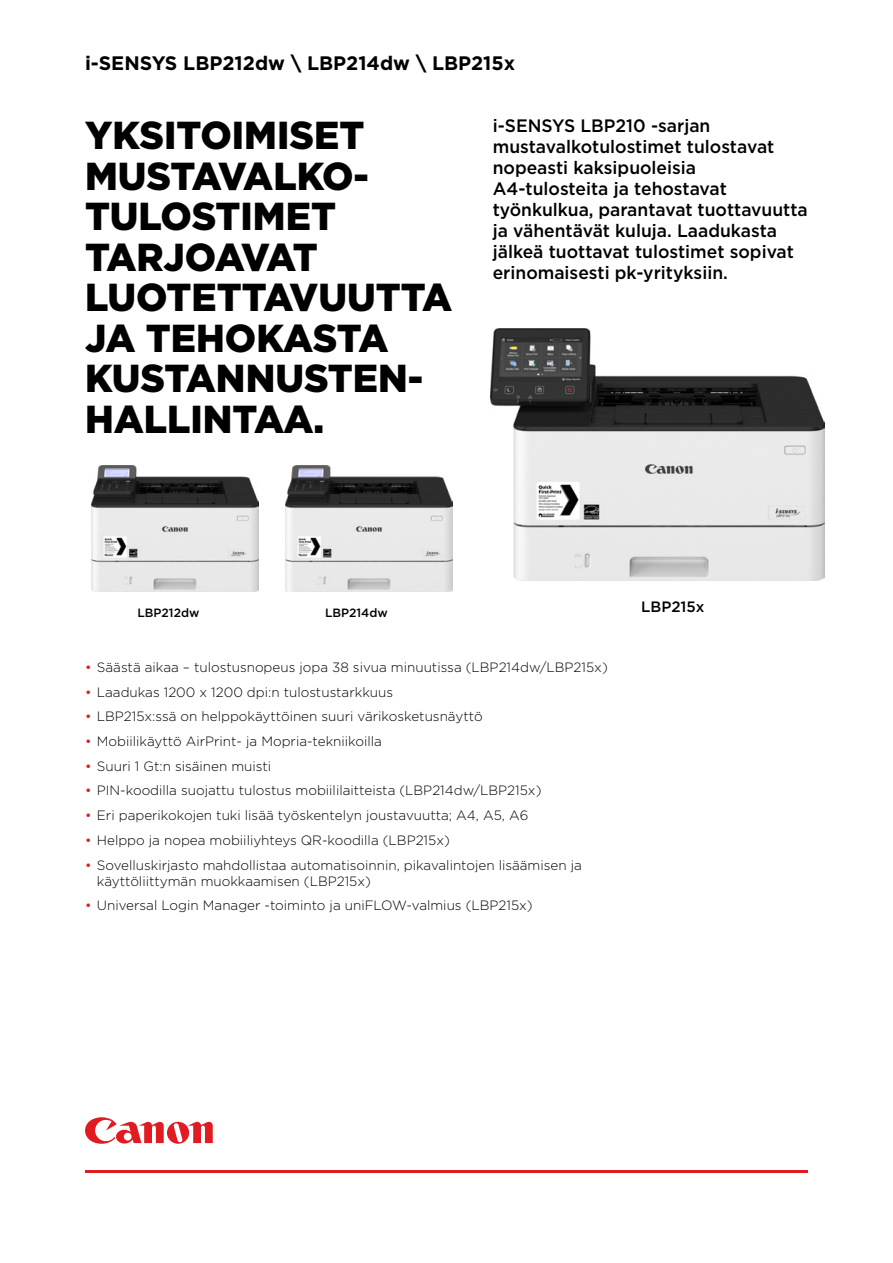
<style>
.page{position:relative;width:893px;height:1263px;background:#fff}
.page>*{position:absolute;margin:0;border:0;box-sizing:border-box;transform-origin:0 0}
.t1{font:900 39px/40.5px "Gotham";color:#000}
.t2{font:700 19.5px "Gotham";color:#000}
.t3{font:500 18px/21px "Gotham";color:#000}
.t4{font:500 15px "Gotham";color:#000}
.t5{font:300 13.5px/16.2px "Gotham";color:#000}
.t6{font:500 12px "Gotham";color:#000}
.s1{font-weight:400;color:#e11b22}
</style>
<div class="page">
<svg style="left:85px;top:1117px;width:128px;height:27px"></svg>
<hr style="left:85px;top:1170px;width:723px;height:3px;background:#e11b22">
<img style="left:491px;top:329px;width:334px;height:252px">
<img style="left:286px;top:465px;width:167px;height:126px">
<img style="left:91px;top:465px;width:167px;height:126px">
<h2 class="t2" style="left:85px;top:51px;width:432px">i-SENSYS LBP212dw \ LBP214dw \ LBP215x</h2>
<h1 class="t1" style="left:85px;top:115px;width:369px">YKSITOIMISET<br>MUSTAVALKO-<br>TULOSTIMET<br>TARJOAVAT<br>LUOTETTAVUUTTA<br>JA TEHOKASTA<br>KUSTANNUSTEN-<br>HALLINTAA.</h1>
<p class="t3" style="left:493px;top:115px;width:317px">i-SENSYS LBP210 -sarjan mustavalkotulostimet tulostavat nopeasti kaksipuoleisia<br>A4-tulosteita ja tehostavat työnkulkua, parantavat tuottavuutta ja vähentävät kuluja. Laadukasta jälkeä tuottavat tulostimet sopivat erinomaisesti pk-yrityksiin.</p>
<p class="t6" style="left:137px;top:604px;width:63px">LBP212dw</p>
<p class="t6" style="left:325px;top:604px;width:64px">LBP214dw</p>
<p class="t5" style="left:85px;top:659px;width:524px"><span class="s1">•</span> Säästä aikaa – tulostusnopeus jopa 38 sivua minuutissa (LBP214dw/LBP215x)</p>
<p class="t5" style="left:85px;top:683px;width:310px"><span class="s1">•</span> Laadukas 1200 x 1200 dpi:n tulostustarkkuus</p>
<p class="t5" style="left:85px;top:708px;width:399px"><span class="s1">•</span> LBP215x:ssä on helppokäyttöinen suuri värikosketusnäyttö</p>
<p class="t5" style="left:85px;top:733px;width:298px"><span class="s1">•</span> Mobiilikäyttö AirPrint- ja Mopria-tekniikoilla</p>
<p class="t5" style="left:85px;top:757px;width:188px"><span class="s1">•</span> Suuri 1 Gt:n sisäinen muisti</p>
<p class="t5" style="left:85px;top:782px;width:458px"><span class="s1">•</span> PIN-koodilla suojattu tulostus mobiililaitteista (LBP214dw/LBP215x)</p>
<p class="t5" style="left:85px;top:807px;width:445px"><span class="s1">•</span> Eri paperikokojen tuki lisää työskentelyn joustavuutta; A4, A5, A6</p>
<p class="t5" style="left:85px;top:832px;width:366px"><span class="s1">•</span> Helppo ja nopea mobiiliyhteys QR-koodilla (LBP215x)</p>
<p class="t5" style="left:97px;top:856px;width:486px;text-indent:-12px"><span class="s1">•</span> Sovelluskirjasto mahdollistaa automatisoinnin, pikavalintojen lisäämisen ja käyttöliittymän muokkaamisen (LBP215x)</p>
<p class="t5" style="left:85px;top:897px;width:449px"><span class="s1">•</span> Universal Login Manager -toiminto ja uniFLOW-valmius (LBP215x)</p>
<p class="t4" style="left:641px;top:596px;width:65px">LBP215x</p>
</div>
